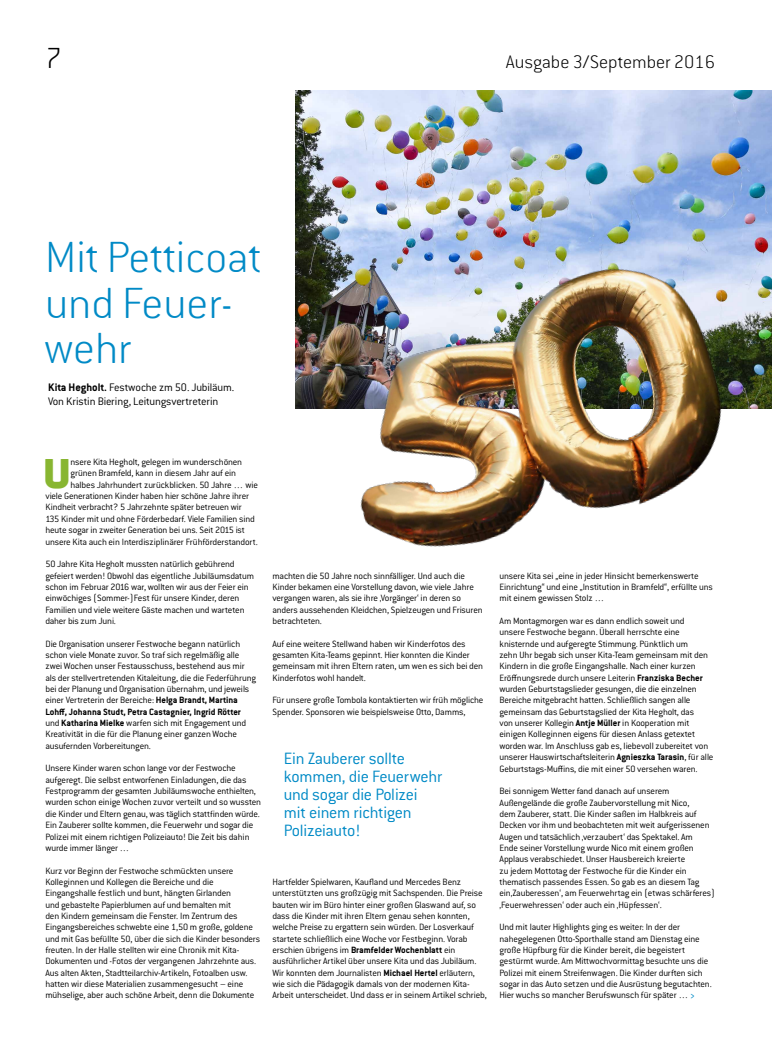
<style>
.page{position:relative;width:772px;height:1055px;background:#fff}
.page>*{position:absolute;margin:0;border:0;box-sizing:border-box;transform-origin:0 0}
.t1{font:300 expanded 48px/45.4px "Conduit For Elbkinder";color:#018ac6}
.t2{font:900 45.9px "Conduit For Elbkinder";color:#88b631}
.t3{font:300 expanded 32px "Conduit For Elbkinder";color:#000}
.t4{font:300 expanded 20px "Conduit For Elbkinder";color:#000}
.t5{font:300 18px/18px "Conduit For Elbkinder";letter-spacing:-.015em;color:#018ac6}
.t6{font:300 12px/14px "Conduit For Elbkinder";letter-spacing:-.015em;color:#000}
.t7{font:300 10px/11.3px "Conduit For Elbkinder";letter-spacing:-.015em;color:#000}
.s1{font-weight:700}
.s2{font-stretch:expanded;font-size:14px;color:#018ac6}
</style>
<div class="page">
<img style="left:295px;top:91px;width:476px;height:113px">
<img style="left:295px;top:204px;width:476px;height:343px">
<h3 class="t3" style="left:45px;top:41px;width:18px">7</h3>
<h3 class="t4" style="left:505px;top:51px;width:211px">Ausgabe 3/September 2016</h3>
<h1 class="t1" style="left:45px;top:235px;width:218px">Mit Petticoat und Feuer&shy;wehr</h1>
<p class="t6" style="left:48px;top:380px;width:187px"><span class="s1">Kita Hegholt.</span> Festwoche zm 50. Jubiläum.<br>Von Kristin Biering, Leitungsvertreterin</p>
<h2 class="t2" style="left:43px;top:445px;width:29px">U</h2>
<p class="t7" style="left:70px;top:456px;width:173px">nsere Kita Hegholt, gelegen im wunderschönen</p>
<p class="t7" style="left:70px;top:468px;width:167px">grünen Bramfeld, kann in diesem Jahr auf ein</p>
<p class="t7" style="left:70px;top:479px;width:189px">halbes Jahrhundert zurückblicken. 50 Jahre … wie</p>
<p class="t7" style="left:45px;top:490px;width:205px">viele Generationen Kinder haben hier schöne Jahre ihrer</p>
<p class="t7" style="left:45px;top:502px;width:198px">Kindheit verbracht? 5 Jahrzehnte später betreuen wir</p>
<p class="t7" style="left:45px;top:513px;width:211px">135 Kinder mit und ohne Förderbedarf. Viele Familien sind</p>
<p class="t7" style="left:45px;top:524px;width:201px">heute sogar in zweiter Generation bei uns. Seit 2015 ist</p>
<p class="t7" style="left:45px;top:536px;width:214px">unsere Kita auch ein Interdisziplinärer Frühförderstandort.</p>
<p class="t7" style="left:45px;top:558px;width:210px">50 Jahre Kita Hegholt mussten natürlich gebührend gefeiert werden! Obwohl das eigentliche Jubiläumsdatum schon im Februar 2016 war, wollten wir aus der Feier ein einwöchiges (Sommer-)Fest für unsere Kinder, deren Familien und viele weitere Gäste machen und warteten daher bis zum Juni.</p>
<p class="t7" style="left:45px;top:638px;width:212px">Die Organisation unserer Festwoche begann natürlich schon viele Monate zuvor. So traf sich regelmäßig alle zwei Wochen unser Festausschuss, bestehend aus mir als der stellvertretenden Kitaleitung, die die Federführung bei der Planung und Organisation übernahm, und jeweils einer Vertreterin der Bereiche: <span class="s1">Helga Brandt, Martina Lohff, Johanna Studt, Petra Castagnier, Ingrid Rötter </span>und <span class="s1">Katharina Mielke</span> warfen sich mit Engagement und Kreativität in die für die Planung einer ganzen Woche ausufernden Vorbereitungen.</p>
<p class="t7" style="left:45px;top:762px;width:217px">Unsere Kinder waren schon lange vor der Festwoche aufgeregt. Die selbst entworfenen Einladungen, die das Festprogramm der gesamten Jubiläumswoche enthielten, wurden schon einige Wochen zuvor verteilt und so wussten die Kinder und Eltern genau, was täglich stattfinden würde.<br>Ein Zauberer sollte kommen, die Feuerwehr und sogar die Polizei mit einem richtigen Polizeiauto! Die Zeit bis dahin wurde immer länger…</p>
<p class="t7" style="left:45px;top:864px;width:216px">Kurz vor Beginn der Festwoche schmückten unsere Kolleginnen und Kollegen die Bereiche und die Eingangshalle festlich und bunt, hängten Girlanden<br>und gebastelte Papierblumen auf und bemalten mit<br>den Kindern gemeinsam die Fenster. Im Zentrum des Eingangsbereiches schwebte eine 1,50 m große, goldene und mit Gas befüllte 50, über die sich die Kinder besonders freuten. In der Halle stellten wir eine Chronik mit Kita-Dokumenten und -Fotos der vergangenen Jahrzehnte aus.<br>Aus alten Akten, Stadtteilarchiv-Artikeln, Fotoalben usw. hatten wir diese Materialien zusammengesucht – eine mühselige, aber auch schöne Arbeit, denn die Dokumente</p>
<p class="t7" style="left:272px;top:570px;width:211px">machten die 50 Jahre noch sinnfälliger. Und auch die Kinder bekamen eine Vorstellung davon, wie viele Jahre vergangen waren, als sie ihre ‚Vorgänger‘ in deren so anders aussehenden Kleidchen, Spielzeugen und Frisuren betrachteten.</p>
<p class="t7" style="left:272px;top:638px;width:212px">Auf eine weitere Stellwand haben wir Kinderfotos des gesamten Kita-Teams gepinnt. Hier konnten die Kinder gemeinsam mit ihren Eltern raten, um wen es sich bei den Kinderfotos wohl handelt.</p>
<p class="t7" style="left:272px;top:694px;width:212px">Für unsere große Tombola kontaktierten wir früh mögliche<br>Spender. Sponsoren wie beispielsweise Otto, Damms,</p>
<h3 class="t5" style="left:283px;top:750px;width:160px">Ein Zauberer sollte kommen, die Feuerwehr und sogar die Polizei mit einem richtigen<br>Polizeiauto!</h3>
<p class="t7" style="left:272px;top:876px;width:216px">Hartfelder Spielwaren, Kaufland und Mercedes Benz unterstützten uns großzügig mit Sachspenden. Die Preise bauten wir im Büro hinter einer großen Glaswand auf, so dass die Kinder mit ihren Eltern genau sehen konnten, welche Preise zu ergattern sein würden. Der Losverkauf startete schließlich eine Woche vor Festbeginn. Vorab erschien übrigens im <span class="s1">Bramfelder Wochenblatt</span> ein ausführlicher Artikel über unsere Kita und das Jubiläum.<br>Wir konnten dem Journalisten <span class="s1">Michael Hertel</span> erläutern, wie sich die Pädagogik damals von der modernen Kita-Arbeit unterscheidet. Und dass er in seinem Artikel schrieb,</p>
<p class="t7" style="left:499px;top:570px;width:215px">unsere Kita sei „eine in jeder Hinsicht bemerkenswerte<br>Einrichtung“ und eine „Institution in Bramfeld“, erfüllte uns mit einem gewissen Stolz …</p>
<p class="t7" style="left:499px;top:615px;width:215px">Am Montagmorgen war es dann endlich soweit und<br>unsere Festwoche begann. Überall herrschte eine knisternde und aufgeregte Stimmung. Pünktlich um<br>zehn Uhr begab sich unser Kita-Team gemeinsam mit den Kindern in die große Eingangshalle. Nach einer kurzen Eröffnungsrede durch unsere Leiterin <span class="s1">Franziska Becher </span>wurden Geburtstagslieder gesungen, die die einzelnen Bereiche mitgebracht hatten. Schließlich sangen alle gemeinsam das Geburtstagslied der Kita Hegholt, das<br>von unserer Kollegin <span class="s1">Antje Müller</span> in Kooperation mit einigen Kolleginnen eigens für diesen Anlass getextet worden war. Im Anschluss gab es, liebevoll zubereitet von unserer Hauswirtschaftsleiterin <span class="s1">Agnieszka Tarasin</span>, für alle Geburtstags-Muffins, die mit einer 50 versehen waren.</p>
<p class="t7" style="left:499px;top:785px;width:217px">Bei sonnigem Wetter fand danach auf unserem Außengelände die große Zaubervorstellung mit Nico,<br>dem Zauberer, statt. Die Kinder saßen im Halbkreis auf Decken vor ihm und beobachteten mit weit aufgerissenen Augen und tatsächlich ‚verzaubert‘ das Spektakel. Am<br>Ende seiner Vorstellung wurde Nico mit einem großen Applaus verabschiedet. Unser Hausbereich kreierte<br>zu jedem Mottotag der Festwoche für die Kinder ein thematisch passendes Essen. So gab es an diesem Tag ein‚Zauberessen‘, am Feuerwehrtag ein (etwas schärferes) ‚Feuerwehressen‘ oder auch ein ‚Hüpfessen‘.</p>
<p class="t7" style="left:499px;top:921px;width:213px">Und mit lauter Highlights ging es weiter: In der der nahegelegenen Otto-Sporthalle stand am Dienstag eine große Hüpfburg für die Kinder bereit, die begeistert gestürmt wurde. Am Mittwochvormittag besuchte uns die Polizei mit einem Streifenwagen. Die Kinder durften sich sogar in das Auto setzen und die Ausrüstung begutachten.<br>Hier wuchs so mancher Berufswunsch für später … <span class="s2">›</span></p>
</div>
